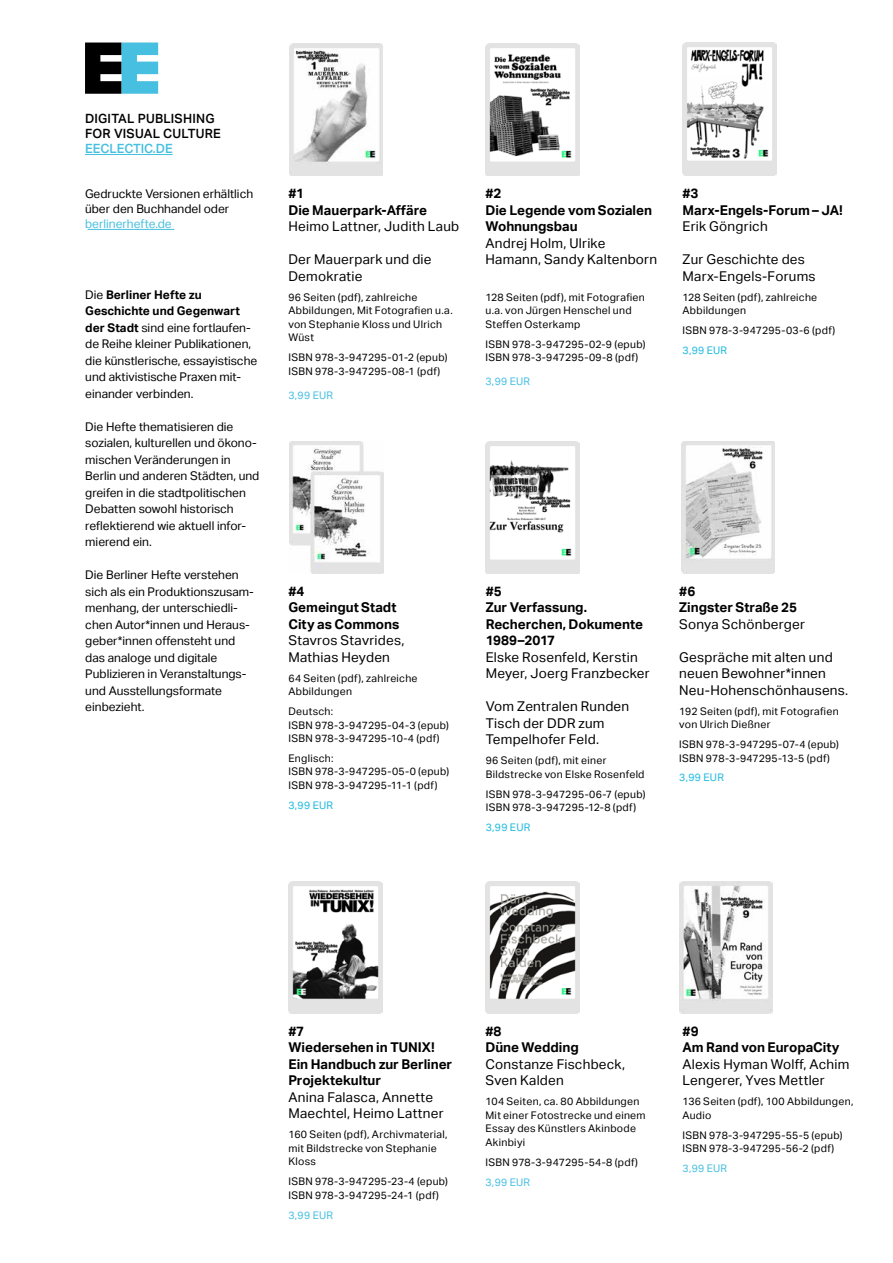
<style>
.page{position:relative;width:893px;height:1263px;background:#fff}
.page>*{position:absolute;margin:0;border:0;box-sizing:border-box;transform-origin:0 0}
.t1{font:13.5px/16.5px "Aktiv Grotesk";letter-spacing:.02em;color:#000}
.t2{font:700 13.5px/16.5px "Aktiv Grotesk";letter-spacing:-.005em;color:#000}
.t3{font:500 12.75px/15px "Aktiv Grotesk";letter-spacing:.02em;color:#000}
.t4{font:500 12.75px "Aktiv Grotesk";color:#46bfe0}
.t5{font:12px/16.5px "Aktiv Grotesk";color:#000}
.t6{font:12px "Aktiv Grotesk";color:#46bfe0}
.t7{font:10.5px/13.5px "Aktiv Grotesk";letter-spacing:.025em;color:#000}
.t8{font:10.5px "Aktiv Grotesk";letter-spacing:.025em;color:#46bfe0}
.t9{font:10.5px "Aktiv Grotesk";letter-spacing:.025em;color:#1dbadf}
.s1{font-weight:700}
</style>
<div class="page">
<img style="left:289px;top:43px;width:94px;height:132px">
<img style="left:485px;top:43px;width:94px;height:133px">
<img style="left:682px;top:43px;width:94px;height:133px">
<img style="left:485px;top:441px;width:94px;height:132px">
<img style="left:290px;top:441px;width:93px;height:132px">
<img style="left:681px;top:441px;width:94px;height:132px">
<img style="left:288px;top:881px;width:94px;height:132px">
<img style="left:486px;top:881px;width:93px;height:132px">
<img style="left:679px;top:881px;width:94px;height:132px">
<hr style="left:85px;top:154px;width:88px;height:1px;background:#46bfe0">
<hr style="left:88px;top:229px;width:86px;height:1px;background:#46bfe0">
<svg style="left:85px;top:43px;width:73px;height:51px;background:#467987"></svg>
<p class="t3" style="left:85px;top:111px;width:137px">DIGITAL PUBLISHING<br>FOR VISUAL CULTURE</p>
<p class="t4" style="left:85px;top:141px;width:89px">EECLECTIC.DE</p>
<p class="t5" style="left:85px;top:187px;width:170px;line-height:15px">Gedruckte Versionen erhältlich über den Buchhandel oder</p>
<p class="t6" style="left:85px;top:217px;width:88px">berlinerhefte.de</p>
<p class="t5" style="left:85px;top:286px;width:174px">Die <span class="s1">Berliner Hefte zu<br>Geschichte und Gegenwart der Stadt</span> sind eine fortlaufen&shy;de Reihe kleiner Publikationen, die künstlerische, essayistische und aktivistische Praxen mit&shy;einander verbinden.</p>
<p class="t5" style="left:85px;top:418px;width:176px">Die Hefte thematisieren die sozialen, kulturellen und ökono&shy;mischen Veränderungen in<br>Berlin und anderen Städten, und greifen in die stadtpolitischen<br>Debatten sowohl historisch reflektierend wie aktuell infor&shy;mierend ein.</p>
<p class="t5" style="left:85px;top:567px;width:169px">Die Berliner Hefte verstehen sich als ein Produktionszusam&shy;menhang, der unterschiedli&shy;chen Autor*innen und Heraus&shy;geber*innen offensteht und das analoge und digitale<br>Publizieren in Veranstaltungs&shy;und Ausstellungsformate einbezieht.</p>
<p class="t2" style="left:288px;top:185px;width:140px">#1<br>Die Mauerpark-Affäre</p>
<p class="t1" style="left:288px;top:218px;width:172px">Heimo Lattner, Judith Laub</p>
<p class="t1" style="left:288px;top:251px;width:145px">Der Mauerpark und die<br>Demokratie</p>
<p class="t7" style="left:288px;top:290px;width:166px">96 Seiten (pdf), zahlreiche<br>Abbildungen, Mit Fotografien u.a. von Stephanie Kloss und Ulrich<br>Wüst</p>
<p class="t7" style="left:288px;top:351px;width:161px">ISBN 978-3-947295-01-2 (epub)<br>ISBN 978-3-947295-08-1 (pdf)</p>
<p class="t8" style="left:288px;top:389px;width:46px">3,99 EUR</p>
<p class="t2" style="left:485px;top:185px;width:168px">#2<br>Die Legende vom Sozialen<br>Wohnungsbau</p>
<p class="t1" style="left:485px;top:235px;width:173px">Andrej Holm, Ulrike<br>Hamann, Sandy Kaltenborn</p>
<p class="t7" style="left:485px;top:290px;width:161px">128 Seiten (pdf), mit Fotografien u.a. von Jürgen Henschel und<br>Steffen Osterkamp</p>
<p class="t7" style="left:485px;top:337px;width:161px">ISBN 978-3-947295-02-9 (epub)<br>ISBN 978-3-947295-09-8 (pdf)</p>
<p class="t8" style="left:485px;top:376px;width:46px">3,99 EUR</p>
<p class="t2" style="left:682px;top:185px;width:162px">#3<br>Marx-Engels-Forum – JA!</p>
<p class="t1" style="left:682px;top:218px;width:87px">Erik Göngrich</p>
<p class="t1" style="left:682px;top:251px;width:135px">Zur Geschichte des<br>Marx-Engels-Forums</p>
<p class="t7" style="left:682px;top:290px;width:136px">128 Seiten (pdf), zahlreiche<br>Abbildungen</p>
<p class="t7" style="left:682px;top:324px;width:154px">ISBN 978-3-947295-03-6 (pdf)</p>
<p class="t9" style="left:682px;top:344px;width:46px">3,99 EUR</p>
<p class="t2" style="left:288px;top:583px;width:112px">#4<br>Gemeingut Stadt<br>City as Commons</p>
<p class="t1" style="left:288px;top:632px;width:117px">Stavros Stavrides,<br>Mathias Heyden</p>
<p class="t7" style="left:288px;top:671px;width:131px">64 Seiten (pdf), zahlreiche<br>Abbildungen</p>
<p class="t7" style="left:288px;top:705px;width:162px">Deutsch:<br>ISBN 978-3-947295-04-3 (epub)<br>ISBN 978-3-947295-10-4 (pdf)</p>
<p class="t7" style="left:288px;top:752px;width:162px">Englisch:<br>ISBN 978-3-947295-05-0 (epub)<br>ISBN 978-3-947295-11-1 (pdf)</p>
<p class="t9" style="left:288px;top:799px;width:46px">3,99 EUR</p>
<p class="t2" style="left:486px;top:583px;width:159px">#5<br>Zur Verfassung.<br>Recherchen, Dokumente<br>1989–2017</p>
<p class="t1" style="left:486px;top:649px;width:166px">Elske Rosenfeld, Kerstin<br>Meyer, Joerg Franzbecker</p>
<p class="t1" style="left:486px;top:698px;width:145px">Vom Zentralen Runden<br>Tisch der DDR zum<br>Tempelhofer Feld.</p>
<p class="t7" style="left:486px;top:754px;width:160px">96 Seiten (pdf), mit einer<br>Bildstrecke von Elske Rosenfeld</p>
<p class="t7" style="left:486px;top:787px;width:161px">ISBN 978-3-947295-06-7 (epub)<br>ISBN 978-3-947295-12-8 (pdf)</p>
<p class="t9" style="left:486px;top:821px;width:46px">3,99 EUR</p>
<p class="t2" style="left:679px;top:583px;width:119px">#6<br>Zingster Straße 25</p>
<p class="t1" style="left:679px;top:616px;width:127px">Sonya Schönberger</p>
<p class="t1" style="left:679px;top:649px;width:171px">Gespräche mit alten und neuen Bewohner*innen<br>Neu-Hohenschönhausens.</p>
<p class="t7" style="left:679px;top:704px;width:161px">192 Seiten (pdf), mit Fotografien von Ulrich Dießner</p>
<p class="t7" style="left:679px;top:738px;width:161px">ISBN 978-3-947295-07-4 (epub)<br>ISBN 978-3-947295-13-5 (pdf)</p>
<p class="t9" style="left:679px;top:772px;width:46px">3,99 EUR</p>
<p class="t2" style="left:288px;top:1023px;width:165px">#7<br>Wiedersehen in TUNIX!<br>Ein Handbuch zur Berliner<br>Projektekultur</p>
<p class="t1" style="left:288px;top:1089px;width:157px">Anina Falasca, Annette<br>Maechtel, Heimo Lattner</p>
<p class="t7" style="left:288px;top:1128px;width:161px">160 Seiten (pdf), Archivmaterial, mit Bildstrecke von Stephanie<br>Kloss</p>
<p class="t7" style="left:288px;top:1175px;width:161px">ISBN 978-3-947295-23-4 (epub)<br>ISBN 978-3-947295-24-1 (pdf)</p>
<p class="t8" style="left:288px;top:1209px;width:46px">3,99 EUR</p>
<p class="t2" style="left:485px;top:1023px;width:95px">#8<br>Düne Wedding</p>
<p class="t1" style="left:485px;top:1056px;width:141px">Constanze Fischbeck,<br>Sven Kalden</p>
<p class="t7" style="left:485px;top:1095px;width:162px">104 Seiten, ca. 80 Abbildungen<br>Mit einer Fotostrecke und einem<br>Essay des Künstlers Akinbode<br>Akinbiyi</p>
<p class="t7" style="left:485px;top:1155px;width:154px">ISBN 978-3-947295-54-8 (pdf)</p>
<p class="t8" style="left:485px;top:1176px;width:46px">3,99 EUR</p>
<p class="t2" style="left:682px;top:1023px;width:159px">#9<br>Am Rand von EuropaCity</p>
<p class="t1" style="left:682px;top:1056px;width:168px">Alexis Hyman Wolff, Achim<br>Lengerer, Yves Mettler</p>
<p class="t7" style="left:682px;top:1095px;width:172px">136 Seiten (pdf), 100 Abbildungen,<br>Audio</p>
<p class="t7" style="left:682px;top:1128px;width:162px">ISBN 978-3-947295-55-5 (epub)<br>ISBN 978-3-947295-56-2 (pdf)</p>
<p class="t8" style="left:682px;top:1162px;width:46px">3,99 EUR</p>
</div>
